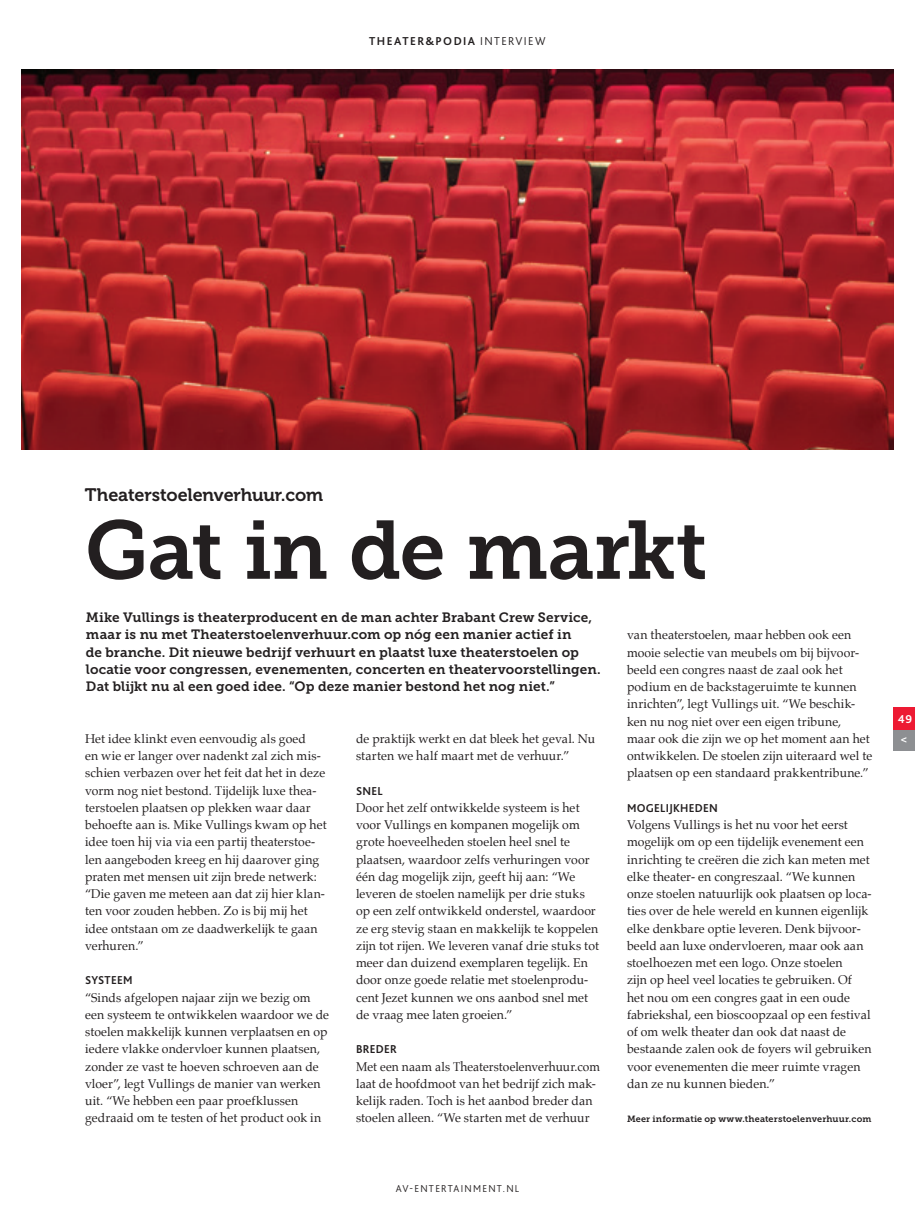
<style>
.page{position:relative;width:915px;height:1212px;background:#fff}
.page>*{position:absolute;margin:0;border:0;box-sizing:border-box;transform-origin:0 0}
.Hoodkop1{font:82.35px "Museo Slab 700";letter-spacing:-.015em;color:#231f20}
.B16_kop{font:18px "Museo 700";letter-spacing:-.005em;color:#231f20}
.intro_tekst{font:13.5px/17.2px "Museo Slab 700";letter-spacing:.005em;color:#231f20}
.platte_tekst{font:12.75px/17.2px "Palatino";letter-spacing:.005em;color:#231f20;scale:.96 1}
.platte_tekst-2{font:12.75px/17.2px "Palatino";letter-spacing:.005em;color:#231f20;scale:.94 1}
.kop_alinea{font:700 12px "Bliss 2";letter-spacing:.025em;color:#231f20;scale:.96 1}
.kop_alinea-2{font:700 12px "Bliss 2";letter-spacing:.125em;color:#231f20}
.kop_alinea-3{font:700 12px "Bliss 2";color:#fff}
.kop_alinea-4{font:300 10.5px "Bliss 2";letter-spacing:.125em;color:#231f20}
.extra_info{font:9px "Museo Slab 700";letter-spacing:.015em;color:#231f20}
.s1{font-weight:300}
</style>
<div class="page">
<img style="left:21px;top:70px;width:872px;height:379px">
<div style="left:893px;top:728px;width:21px;height:22px;background:#8d8f92"></div>
<div style="left:893px;top:707px;width:21px;height:22px;background:#ed1a33"></div>
<p class="kop_alinea-2" style="left:369px;top:33px;width:178px">THEATER&amp;PODIA <span class="s1">INTERVIEW</span></p>
<p class="B16_kop" style="left:85px;top:485px;width:240px">Theaterstoelenverhuur.com</p>
<p class="Hoodkop1" style="left:85px;top:503px;width:623px">Gat in de markt</p>
<p class="intro_tekst" style="left:86px;top:609px;width:516px">Mike Vullings is theaterproducent en de man achter Brabant Crew Service, maar is nu met Theaterstoelenverhuur.com op nóg een manier actief in<br>de branche. Dit nieuwe bedrijf verhuurt en plaatst luxe theaterstoelen op locatie voor congressen, evenementen, concerten en theatervoorstellingen.<br>Dat blijkt nu al een goed idee. “Op deze manier bestond het nog niet.”</p>
<p class="platte_tekst" style="left:626px;top:626px;width:257px">van theaterstoelen, maar hebben ook een mooie selectie van meubels om bij bijvoor&shy;beeld een congres naast de zaal ook het podium en de backstageruimte te kunnen inrichten”, legt Vullings uit. “We beschik&shy;ken nu nog niet over een eigen tribune, maar ook die zijn we op het moment aan het ontwikkelen. De stoelen zijn uiteraard wel te plaatsen op een standaard prakkentribune.”</p>
<p class="kop_alinea" style="left:626px;top:800px;width:96px">MOGELIJKHEDEN</p>
<p class="platte_tekst" style="left:626px;top:816px;width:256px">Volgens Vullings is het nu voor het eerst mogelijk om op een tijdelijk evenement een inrichting te creëren die zich kan meten met elke theater- en congreszaal. “We kunnen onze stoelen natuurlijk ook plaatsen op loca&shy;ties over de hele wereld en kunnen eigenlijk elke denkbare optie leveren. Denk bijvoor&shy;beeld aan luxe ondervloeren, maar ook aan stoelhoezen met een logo. Onze stoelen<br>zijn op heel veel locaties te gebruiken. Of het nou om een congres gaat in een oude fabriekshal, een bioscoopzaal op een festival of om welk theater dan ook dat naast de bestaande zalen ook de foyers wil gebruiken voor evenementen die meer ruimte vragen dan ze nu kunnen bieden.”</p>
<p class="extra_info" style="left:626px;top:1114px;width:246px">Meer informatie op www.theaterstoelenverhuur.com</p>
<p class="kop_alinea-3" style="left:897px;top:711px;width:16px">49</p>
<p class="platte_tekst" style="left:356px;top:730px;width:250px">de praktijk werkt en dat bleek het geval. Nu starten we half maart met de verhuur.”</p>
<p class="kop_alinea" style="left:356px;top:783px;width:29px">SNEL</p>
<p class="platte_tekst" style="left:356px;top:799px;width:254px">Door het zelf ontwikkelde systeem is het voor Vullings en kompanen mogelijk om grote hoeveelheden stoelen heel snel te plaatsen, waardoor zelfs verhuringen voor één dag mogelijk zijn, geeft hij aan: “We leveren de stoelen namelijk per drie stuks op een zelf ontwikkeld onderstel, waardoor ze erg stevig staan en makkelijk te koppelen zijn tot rijen. We leveren vanaf drie stuks tot meer dan duizend exemplaren tegelijk. En door onze goede relatie met stoelenprodu&shy;cent Jezet kunnen we ons aanbod snel met de vraag mee laten groeien.”</p>
<p class="kop_alinea" style="left:356px;top:1042px;width:44px">BREDER</p>
<p class="platte_tekst-2" style="left:356px;top:1057px;width:261px">Met een naam als Theaterstoelenverhuur.com laat de hoofdmoot van het bedrijf zich mak&shy;kelijk raden. Toch is het aanbod breder dan stoelen alleen. “We starten met de verhuur</p>
<p class="platte_tekst" style="left:85px;top:730px;width:231px">Het idee klinkt even eenvoudig als goed</p>
<p class="kop_alinea-3" style="left:900px;top:732px;width:8px">&lt;</p>
<p class="platte_tekst" style="left:85px;top:747px;width:253px">en wie er langer over nadenkt zal zich mis&shy;schien verbazen over het feit dat het in deze vorm nog niet bestond. Tijdelijk luxe thea&shy;terstoelen plaatsen op plekken waar daar behoefte aan is. Mike Vullings kwam op het idee toen hij via via een partij theaterstoe&shy;len aangeboden kreeg en hij daarover ging praten met mensen uit zijn brede netwerk: “Die gaven me meteen aan dat zij hier klan&shy;ten voor zouden hebben. Zo is bij mij het idee ontstaan om ze daadwerkelijk te gaan verhuren.”</p>
<p class="kop_alinea" style="left:85px;top:973px;width:51px">SYSTEEM</p>
<p class="platte_tekst" style="left:85px;top:988px;width:255px">“Sinds afgelopen najaar zijn we bezig om een systeem te ontwikkelen waardoor we de stoelen makkelijk kunnen verplaatsen en op iedere vlakke ondervloer kunnen plaatsen, zonder ze vast te hoeven schroeven aan de vloer”, legt Vullings de manier van werken uit. “We hebben een paar proefklussen gedraaid om te testen of het product ook in</p>
<p class="kop_alinea-4" style="left:395px;top:1182px;width:125px">AV-ENTERTAINMENT.NL</p>
</div>
